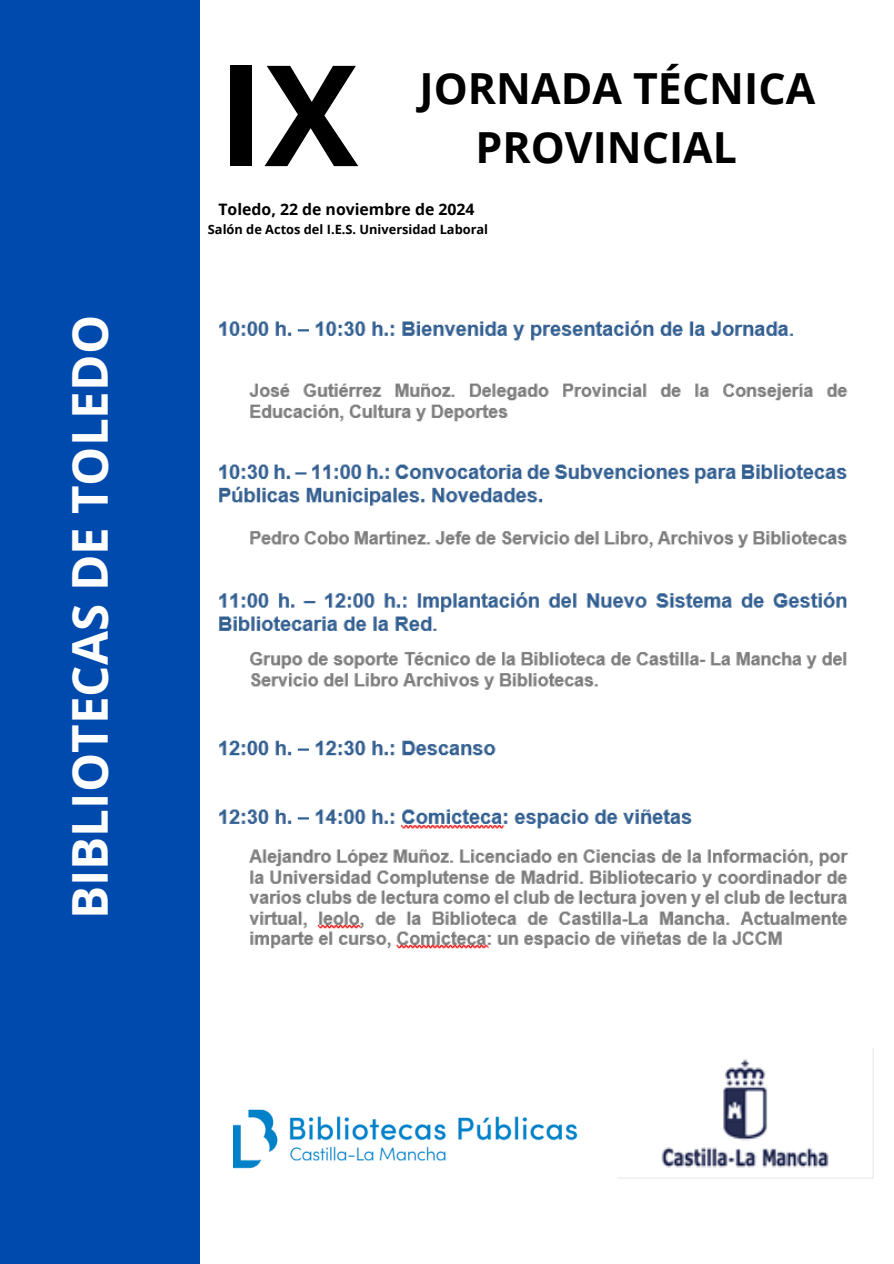
<style>
.page{position:relative;width:894px;height:1264px;background:#fff}
.page>*{position:absolute;margin:0;border:0;box-sizing:border-box;transform-origin:0 0}
.t1{font:700 140.4px "Open Sans";color:#000}
.t2{font:700 49.35px "Open Sans";color:#fff}
.t3{font:700 42.9px/59.7px "Open Sans";color:#000;text-align:center}
.t4{font:700 15.75px "Open Sans";color:#000}
.t5{font:700 12.75px "Open Sans";color:#000}
</style>
<div class="page">
<img style="left:219px;top:320px;width:630px;height:629px">
<div style="left:0;top:0;width:200px;height:1263px;background:#004aad"></div>
<img style="left:233px;top:1109px;width:345px;height:60px">
<img style="left:661px;top:1059px;width:212px;height:119px">
<p class="t2" style="left:55px;top:919px;width:605px;rotate:-90deg">BIBLIOTECAS DE TOLEDO</p>
<p class="t3" style="left:419px;top:57px;width:397px">JORNADA TÉCNICA<br>PROVINCIAL</p>
<p class="t4" style="left:218px;top:198px;width:257px">Toledo, 22 de noviembre de 2024</p>
<p class="t5" style="left:208px;top:220px;width:282px">Salón de Actos del I.E.S. Universidad Laboral</p>
<p class="t1" style="left:218px;top:16px;width:141px">IX</p>
</div>
